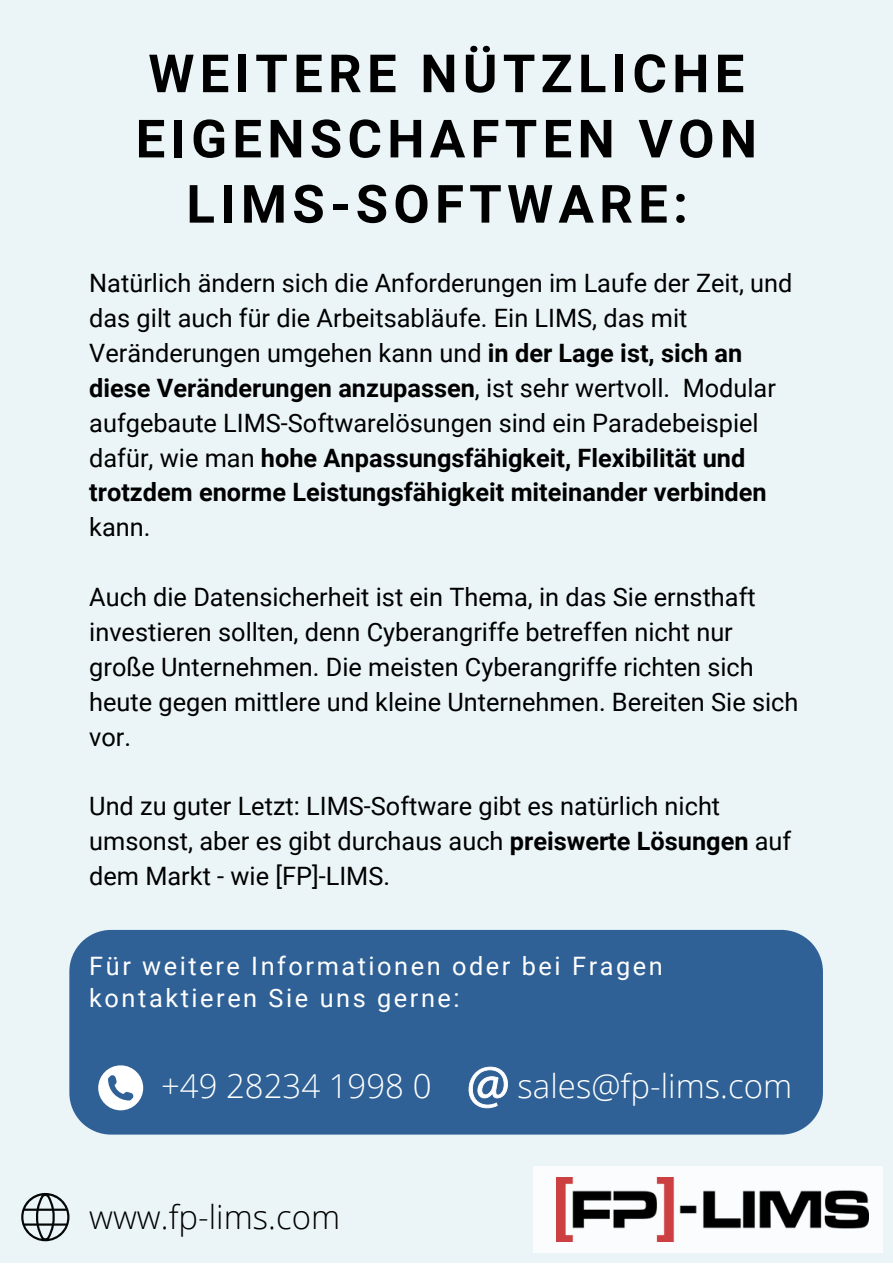
<style>
.page{position:relative;width:893px;height:1264px;background:#fff}
.page>*{position:absolute;margin:0;border:0;box-sizing:border-box;transform-origin:0 0}
.t1{font:700 52.65px/65.2px "Roboto";letter-spacing:.1em;color:#000;text-align:center}
.t2{font:300 33px "Open Sans";color:#fff}
.t3{font:300 33px "Open Sans";color:#000}
.t4{font:25.35px/34.8px "Roboto";color:#000}
.t5{font:25.35px/31.5px "Roboto";letter-spacing:.1em;color:#fff}
.s1{font-weight:700}
</style>
<div class="page">
<div style="left:0;top:0;width:892px;height:1262px;background:#ebf5f7"></div>
<div style="left:533px;top:1165px;width:349px;height:87px;background:#fff"></div>
<img style="left:556px;top:1177px;width:312px;height:64px">
<div style="left:69px;top:929px;width:753px;height:205px;background:#2f6196"></div>
<svg style="left:98px;top:1065px;width:45px;height:45px;background:#bacadc"></svg>
<svg style="left:468px;top:1066px;width:40px;height:42px;background:#83a1c0"></svg>
<svg style="left:21px;top:1192px;width:48px;height:49px"></svg>
<h1 class="t1" style="left:136px;top:39px;width:623px">WEITERE NÜTZLICHE<br>EIGENSCHAFTEN VON<br>LIMS-SOFTWARE:</h1>
<p class="t4" style="left:89px;top:265px;width:704px">Natürlich ändern sich die Anforderungen im Laufe der Zeit, und das gilt auch für die Arbeitsabläufe. Ein LIMS, das mit Veränderungen umgehen kann und <span class="s1">in der Lage ist, sich an diese Veränderungen anzupassen</span>, ist sehr wertvoll. Modular aufgebaute LIMS-Softwarelösungen sind ein Paradebeispiel dafür, wie man <span class="s1">hohe Anpassungsfähigkeit, Flexibilität und trotzdem enorme Leistungsfähigkeit miteinander verbinden</span></p>
<p class="t4" style="left:89px;top:509px;width:63px">kann.</p>
<p class="t4" style="left:89px;top:578px;width:710px">Auch die Datensicherheit ist ein Thema, in das Sie ernsthaft investieren sollten, denn Cyberangriffe betreffen nicht nur große Unternehmen. Die meisten Cyberangriffe richten sich heute gegen mittlere und kleine Unternehmen. Bereiten Sie sich vor.</p>
<p class="t4" style="left:89px;top:787px;width:703px">Und zu guter Letzt: LIMS-Software gibt es natürlich nicht umsonst, aber es gibt durchaus auch <span class="s1">preiswerte Lösungen</span> auf dem Markt - wie [FP]-LIMS.</p>
<p class="t5" style="left:89px;top:949px;width:575px">Für weitere Informationen oder bei Fragen kontaktieren Sie uns gerne:</p>
<h2 class="t2" style="left:161px;top:1063px;width:272px">+49 28234 1998 0</h2>
<h2 class="t2" style="left:517px;top:1063px;width:276px">sales@fp-lims.com</h2>
<h2 class="t3" style="left:89px;top:1194px;width:252px">www.fp-lims.com</h2>
</div>
